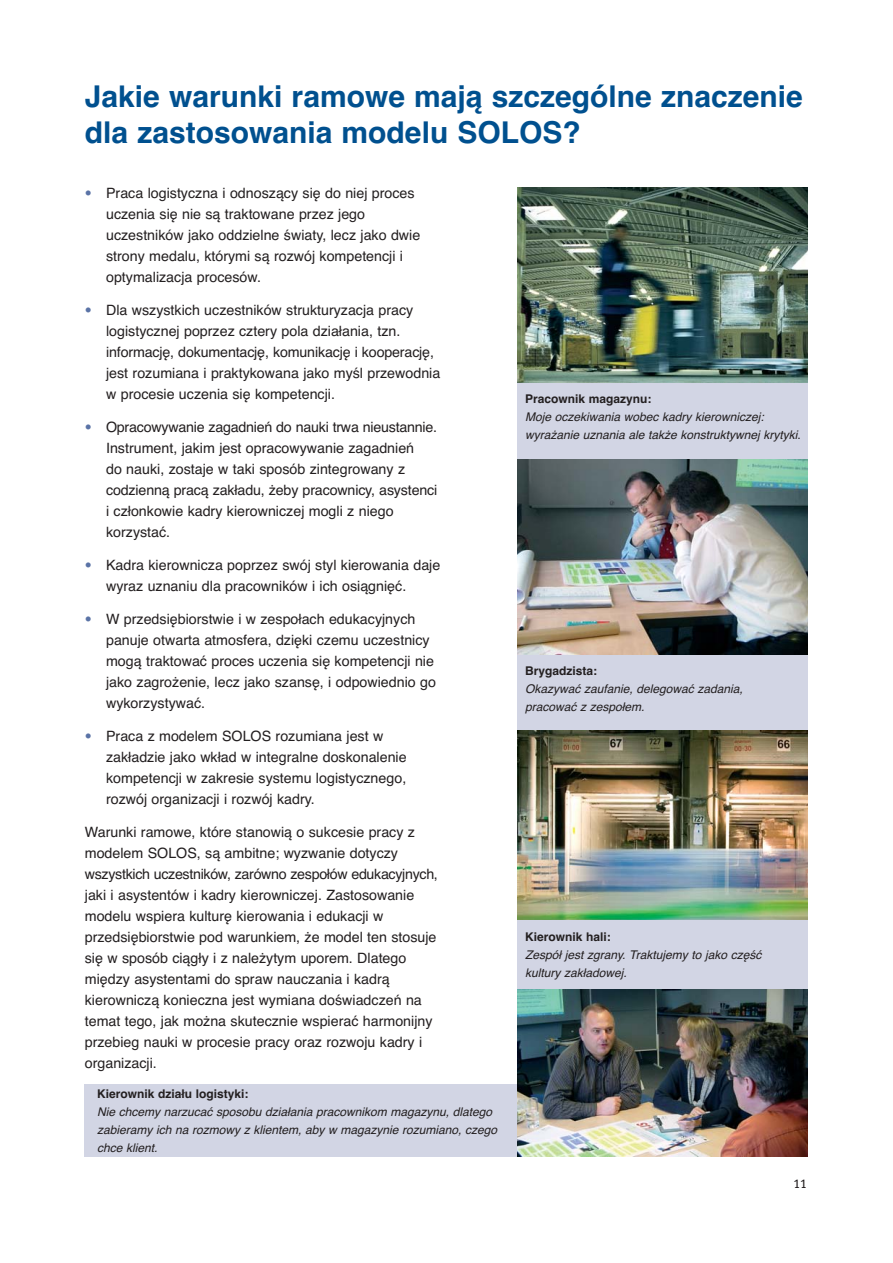
<style>
.page{position:relative;width:893px;height:1263px;background:#fff}
.page>*{position:absolute;margin:0;border:0;box-sizing:border-box;transform-origin:0 0}
.t1{font:700 30px/36px "Helvetica CE";color:#00508f}
.t2{font:14.25px/21px "Helvetica CE";color:#231f20}
.t3{font:12.75px "Meta Plus Book Caps";color:#231f20}
.t4{font:italic 12px/18px "Helvetica CE";color:#231f20}
.t5{font:700 12px "Helvetica CE";color:#231f20}
.s1{font-family:"Meta Plus";color:#5a73a6}
.s2{font-style:normal}
</style>
<div class="page">
<div style="left:85px;top:1084px;width:434px;height:73px;background:#d2d5e4"></div>
<div style="left:517px;top:187px;width:291px;height:970px;background:#d2d5e4"></div>
<img style="left:517px;top:187px;width:291px;height:195px">
<img style="left:517px;top:459px;width:291px;height:195px">
<img style="left:517px;top:731px;width:291px;height:189px">
<img style="left:517px;top:990px;width:291px;height:167px">
<h1 class="t1" style="left:85px;top:81px;width:719px">Jakie warunki ramowe mają szczególne znaczenie dla zastosowania modelu SOLOS?</h1>
<p class="t2" style="left:106px;top:184px;width:316px;text-indent:-21px"><span class="s1">•</span> Praca logistyczna i odnoszący się do niej proces uczenia się nie są traktowane przez jego uczestników jako oddzielne światy, lecz jako dwie strony medalu, którymi są rozwój kompetencji i optymalizacja procesów.</p>
<p class="t2" style="left:106px;top:301px;width:336px;text-indent:-21px"><span class="s1">•</span> Dla wszystkich uczestników strukturyzacja pracy logistycznej poprzez cztery pola działania, tzn. informację, dokumentację, komunikację i kooperację, jest rozumiana i praktykowana jako myśl przewodnia w procesie uczenia się kompetencji.</p>
<p class="t2" style="left:106px;top:418px;width:333px;text-indent:-21px"><span class="s1">•</span> Opracowywanie zagadnień do nauki trwa nieustannie.<br>Instrument, jakim jest opracowywanie zagadnień<br>do nauki, zostaje w taki sposób zintegrowany z codzienną pracą zakładu, żeby pracownicy, asystenci i członkowie kadry kierowniczej mogli z niego korzystać.</p>
<p class="t2" style="left:106px;top:556px;width:336px;text-indent:-21px"><span class="s1">•</span> Kadra kierownicza poprzez swój styl kierowania daje wyraz uznaniu dla pracowników i ich osiągnięć.</p>
<p class="t2" style="left:106px;top:610px;width:331px;text-indent:-21px"><span class="s1">•</span> W przedsiębiorstwie i w zespołach edukacyjnych panuje otwarta atmosfera, dzięki czemu uczestnicy mogą traktować proces uczenia się kompetencji nie jako zagrożenie, lecz jako szansę, i odpowiednio go wykorzystywać.</p>
<p class="t2" style="left:106px;top:727px;width:302px;text-indent:-21px"><span class="s1">•</span> Praca z modelem SOLOS rozumiana jest w zakładzie jako wkład w integralne doskonalenie kompetencji w zakresie systemu logistycznego, rozwój organizacji i rozwój kadry.</p>
<p class="t2" style="left:85px;top:823px;width:354px">Warunki ramowe, które stanowią o sukcesie pracy z modelem SOLOS, są ambitne; wyzwanie dotyczy wszystkich uczestników, zarówno zespołów edukacyjnych, jaki i asystentów i kadry kierowniczej. Zastosowanie modelu wspiera kulturę kierowania i edukacji w przedsiębiorstwie pod warunkiem, że model ten stosuje się w sposób ciągły i z należytym uporem. Dlatego między asystentami do spraw nauczania i kadrą kierowniczą konieczna jest wymiana doświadczeń na temat tego, jak można skutecznie wspierać harmonijny przebieg nauki w procesie pracy oraz rozwoju kadry i organizacji.</p>
<p class="t5" style="left:97px;top:1089px;width:153px">Kierownik działu logistyki:</p>
<p class="t4" style="left:97px;top:1104px;width:404px">Nie chcemy narzucać sposobu działania pracownikom magazynu, dlatego zabieramy ich na rozmowy z klientem, aby w magazynie rozumiano, czego chce klient.</p>
<p class="t5" style="left:525px;top:395px;width:128px">Pracownik magazynu:</p>
<p class="t4" style="left:525px;top:409px;width:277px">Moje oczekiwania wobec kadry kierowniczej : wyrażanie uznania ale także konstruktywnej krytyki<span class="s2">.</span></p>
<p class="t5" style="left:525px;top:667px;width:74px">Brygadzista:</p>
<p class="t4" style="left:525px;top:681px;width:222px">Okazywać zaufanie, delegować zadania, pracować z zespołem.</p>
<p class="t5" style="left:525px;top:932px;width:87px">Kierownik hali:</p>
<p class="t4" style="left:525px;top:947px;width:240px">Zespół jest zgrany. Traktujemy to jako część kultury zakładowej .</p>
<p class="t3" style="left:793px;top:1176px;width:15px">11</p>
</div>
